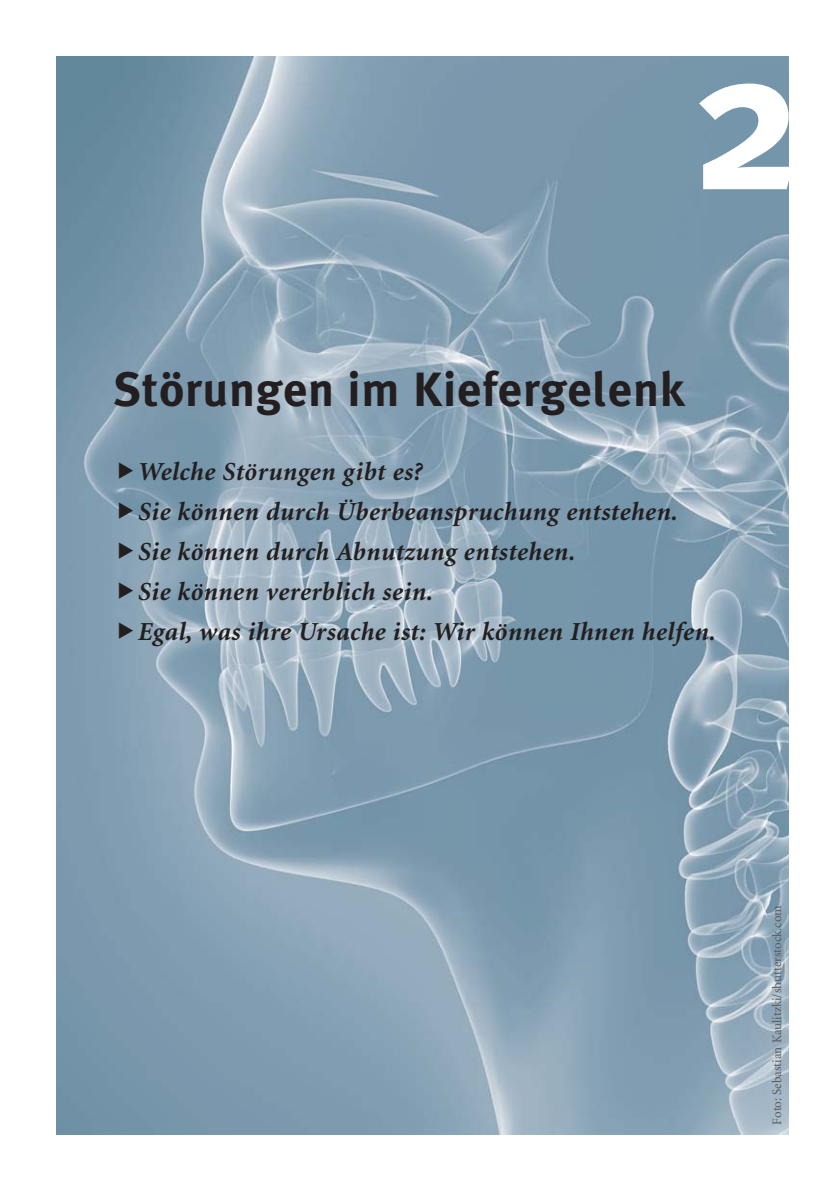
<style>
.page{position:relative;width:840px;height:1191px;background:#fff}
.page>*{position:absolute;margin:0;border:0;box-sizing:border-box;transform-origin:0 0}
.t1{font:700 200px "Meta Plus";color:#fff}
.t2{font:700 48px "Meta Plus";letter-spacing:.015em;color:#231f20}
.t3{font:italic 700 26px/40px "Minion";letter-spacing:.015em;color:#231f20}
.t4{font:13px "Minion";color:#58595b}
</style>
<div class="page">
<img style="left:57px;top:57px;width:731px;height:1077px">
<svg style="left:119px;top:462px;width:14px;height:17px"></svg>
<svg style="left:119px;top:502px;width:14px;height:17px"></svg>
<svg style="left:119px;top:542px;width:14px;height:16px"></svg>
<svg style="left:119px;top:582px;width:14px;height:16px"></svg>
<svg style="left:119px;top:622px;width:14px;height:16px"></svg>
<h1 class="t1" style="left:692px;top:26px;width:110px">2</h1>
<h2 class="t2" style="left:113px;top:366px;width:572px">Störungen im Kiefergelenk</h2>
<p class="t3" style="left:137px;top:454px;width:579px">Welche Störungen gibt es?<br>Sie können durch Überbeanspruchung entstehen.<br>Sie können durch Abnutzung entstehen.<br>Sie können vererblich sein.<br>Egal, was ihre Ursache ist: Wir können Ihnen helfen.</p>
<p class="t4" style="left:771px;top:1124px;width:221px;rotate:-90deg">Foto: Sebastian Kaulitzki/shutterstock.com</p>
</div>
